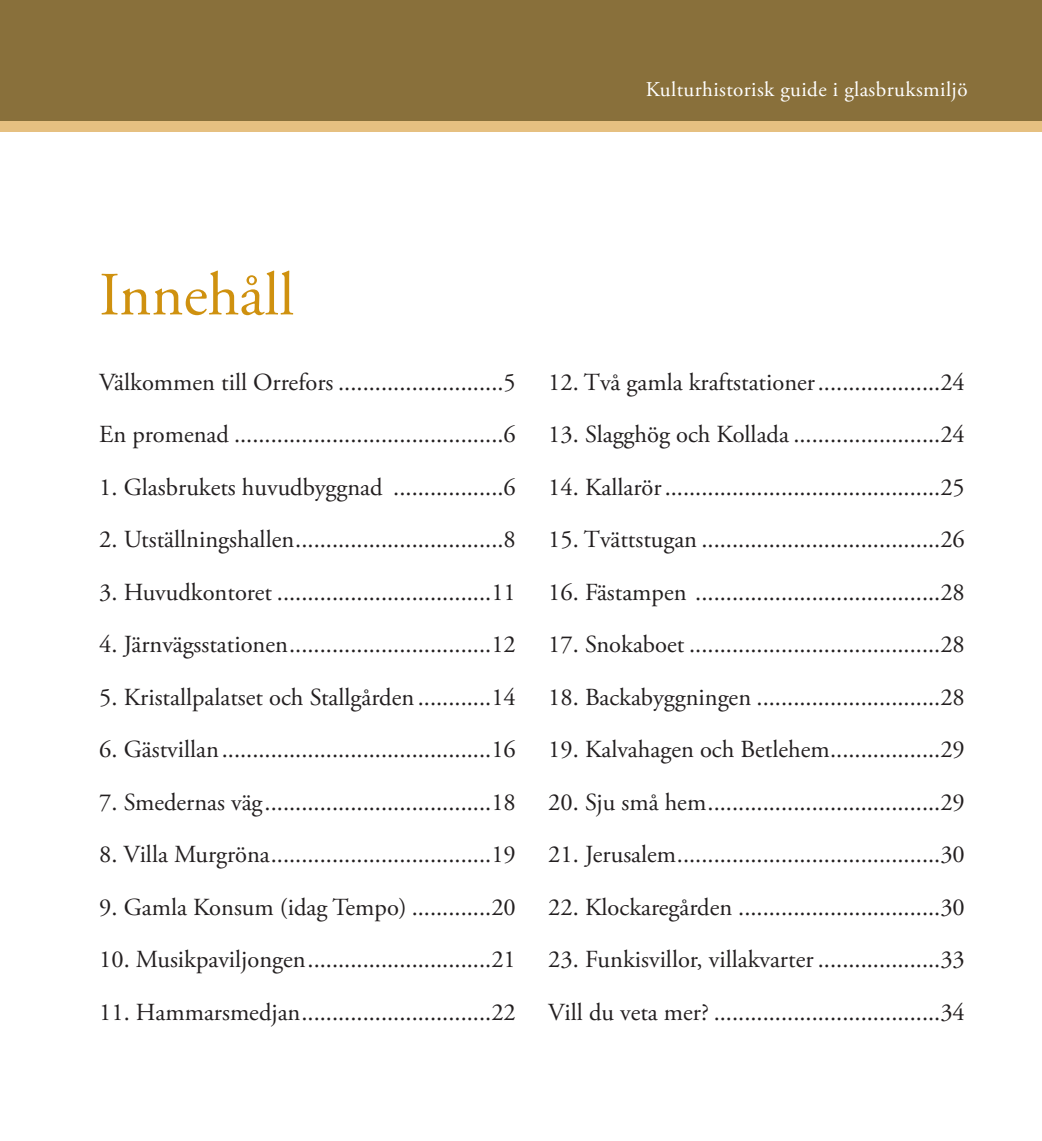
<style>
.page{position:relative;width:1042px;height:1141px;background:#fff}
.page>*{position:absolute;margin:0;border:0;box-sizing:border-box;transform-origin:0 0}
.t1{font:61.25px "Adobe Garamond Pro";color:#cf910f}
.t2{font:24.5px/52.5px "Adobe Garamond Pro";color:#231f20}
.t3{font:21px "Adobe Garamond Pro";letter-spacing:.02em;color:#fff}
</style>
<div class="page">
<div style="left:0;top:121px;width:1042px;height:11px;background:#e6c081"></div>
<div style="left:0;top:0;width:1042px;height:121px;background:#89703b"></div>
<p class="t3" style="left:646px;top:77px;width:323px">Kulturhistorisk guide i glasbruksmiljö</p>
<h1 class="t1" style="left:99px;top:258px;width:197px">Innehåll</h1>
<p class="t2" style="left:99px;top:357px;width:418px">Välkommen till Orrefors ...........................5<br>En promenad ............................................6</p>
<p class="t2" style="left:99px;top:462px;width:418px">1. Glasbrukets huvudbyggnad ..................6</p>
<p class="t2" style="left:99px;top:514px;width:418px">2. Utställningshallen..................................8</p>
<p class="t2" style="left:99px;top:567px;width:418px">3. Huvudkontoret ...................................11</p>
<p class="t2" style="left:99px;top:619px;width:418px">4. Järnvägsstationen.................................12</p>
<p class="t2" style="left:99px;top:672px;width:418px">5. Kristallpalatset och Stallgården ............14</p>
<p class="t2" style="left:99px;top:724px;width:418px">6. Gästvillan............................................16</p>
<p class="t2" style="left:99px;top:777px;width:418px">7. Smedernas väg.....................................18</p>
<p class="t2" style="left:99px;top:829px;width:418px">8. Villa Murgröna....................................19</p>
<p class="t2" style="left:99px;top:882px;width:418px">9. Gamla Konsum (idag Tempo) .............20</p>
<p class="t2" style="left:99px;top:934px;width:418px">10. Musikpaviljongen..............................21</p>
<p class="t2" style="left:99px;top:987px;width:418px">11. Hammarsmedjan...............................22</p>
<p class="t2" style="left:548px;top:357px;width:418px">12. Två gamla kraftstationer....................24</p>
<p class="t2" style="left:548px;top:409px;width:418px">13. Slagghög och Kollada ........................24</p>
<p class="t2" style="left:548px;top:462px;width:418px">14. Kallarör.............................................25</p>
<p class="t2" style="left:548px;top:514px;width:418px">15. Tvättstugan .......................................26</p>
<p class="t2" style="left:548px;top:567px;width:418px">16. Fästampen ........................................28</p>
<p class="t2" style="left:548px;top:619px;width:418px">17. Snokaboet .........................................28</p>
<p class="t2" style="left:548px;top:672px;width:418px">18. Backabyggningen ..............................28</p>
<p class="t2" style="left:548px;top:724px;width:418px">19. Kalvahagen och Betlehem..................29</p>
<p class="t2" style="left:548px;top:777px;width:418px">20. Sju små hem......................................29</p>
<p class="t2" style="left:548px;top:829px;width:418px">21. Jerusalem...........................................30</p>
<p class="t2" style="left:548px;top:882px;width:418px">22. Klockaregården .................................30</p>
<p class="t2" style="left:548px;top:934px;width:418px">23. Funkisvillor, villakvarter ....................33<br>Vill du veta mer? .....................................34</p>
</div>
